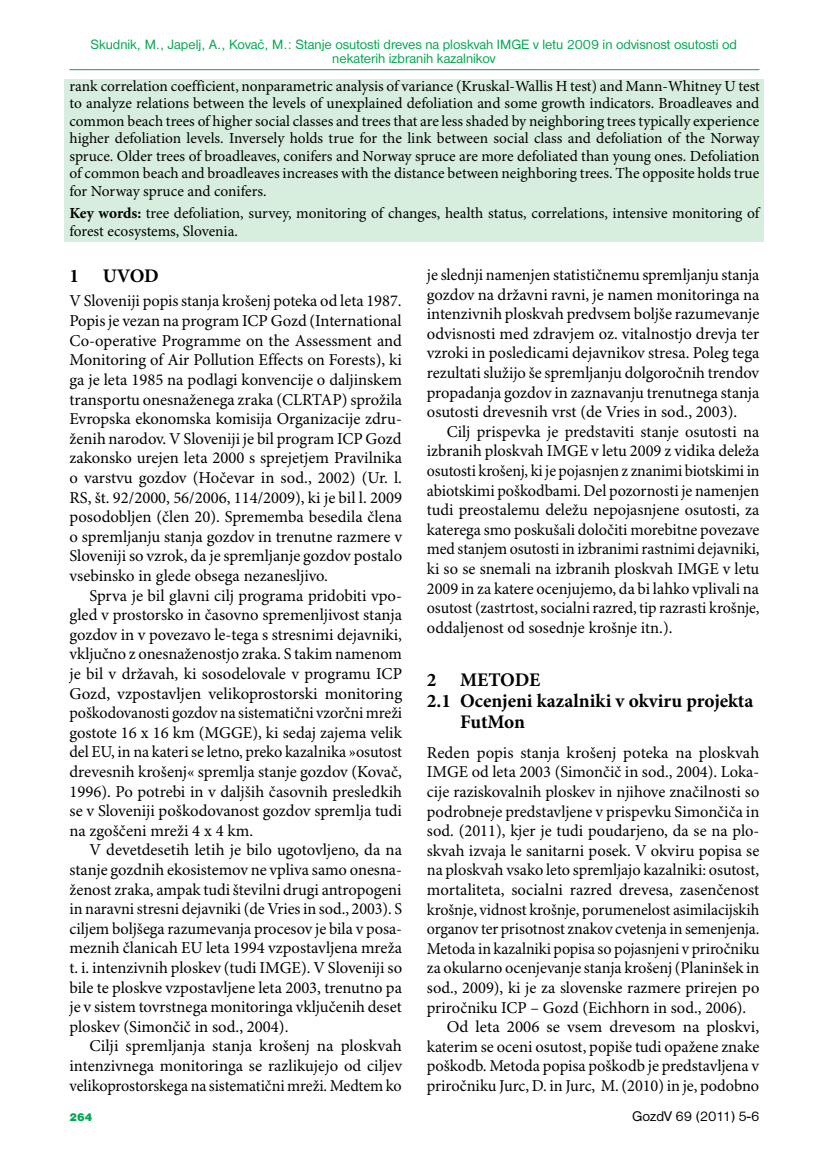
<style>
.page{position:relative;width:819px;height:1166px;background:#fff}
.page>*{position:absolute;margin:0;border:0;box-sizing:border-box;transform-origin:0 0}
.t1{font:700 19.25px "Minion Pro";letter-spacing:-.005em;color:#000}
.t2{font:16.62px/19.6px "Minion Pro";color:#000;text-align:justify}
.t3{font:16.62px "Minion Pro";color:#000;scale:.96 1}
.t4{font:15.4px/17.5px "Minion Pro";color:#000;text-align:justify}
.t5{font:14.53px "Nimbus San DEE";color:#000}
.t6{font:14px/14px "Nimbus San DEE";color:#00a651;text-align:center}
.t7{font:11.38px "Nimbus San DEE Blac";color:#00a651}
.s1{font-weight:700}
</style>
<div class="page">
<hr style="left:69px;top:69px;width:690px;height:1px;background:#00a651">
<div style="left:64px;top:79px;width:700px;height:163px;background:#d7eddd"></div>
<p class="t6" style="left:91px;top:38px;width:648px">Skudnik, M., Japelj, A., Kovač, M.: Stanje osutosti dreves na ploskvah IMGE v letu 2009 in odvisnost osutosti od nekaterih izbranih kazalnikov</p>
<p class="t4" style="left:69px;top:78px;width:692px">rank correlation coefficient, nonparametric analysis of variance (Kruskal-Wallis H test) and Mann-Whitney U test to analyze relations between the levels of unexplained defoliation and some growth indicators. Broadleaves and common beach trees of higher social classes and trees that are less shaded by neighboring trees typically experience higher defoliation levels. Inversely holds true for the link between social class and defoliation of the Norway spruce. Older trees of broadleaves, conifers and Norway spruce are more defoliated than young ones. Defoliation of common beach and broadleaves increases with the distance between neighboring trees. The opposite holds true for Norway spruce and conifers.</p>
<p class="t4" style="left:69px;top:205px;width:691px"><span class="s1">Key words:</span> tree defoliation, survey, monitoring of changes, health status, correlations, intensive monitoring of forest ecosystems, Slovenia.</p>
<p class="t2" style="left:427px;top:266px;width:334px">je slednji namenjen statističnemu spremljanju stanja gozdov na državni ravni, je namen monitoringa na intenzivnih ploskvah predvsem boljše razumevanje odvisnosti med zdravjem oz. vitalnostjo drevja ter vzroki in posledicami dejavnikov stresa. Poleg tega rezultati služijo še spremljanju dolgoročnih trendov propadanja gozdov in zaznavanju trenutnega stanja osutosti drevesnih vrst (de Vries in sod., 2003).</p>
<p class="t2" style="left:427px;top:422px;width:334px;text-indent:20px">Cilj prispevka je predstaviti stanje osutosti na izbranih ploskvah IMGE v letu 2009 z vidika deleža osutosti krošenj, ki je pojasnjen z znanimi biotskimi in abiotskimi poškodbami. Del pozornosti je namenjen tudi preostalemu deležu nepojasnjene osutosti, za katerega smo poskušali določiti morebitne povezave med stanjem osutosti in izbranimi rastnimi dejavniki, ki so se snemali na izbranih ploskvah IMGE v letu 2009 in za katere ocenjujemo, da bi lahko vplivali na osutost (zastrtost, socialni razred, tip razrasti krošnje, oddaljenost od sosednje krošnje itn.).</p>
<p class="t1" style="left:427px;top:668px;width:76px">2 METOD</p>
<p class="t1" style="left:529px;top:668px;width:13px">E</p>
<p class="t1" style="left:427px;top:689px;width:328px">2.1 O cenjeni kazalniki v okviru projekta</p>
<p class="t1" style="left:460px;top:710px;width:66px">FutMon</p>
<p class="t2" style="left:427px;top:743px;width:334px">Reden popis stanja krošenj poteka na ploskvah</p>
<p class="t2" style="left:427px;top:763px;width:334px">IMGE od leta 2003 (Simončič in sod., 2004). Loka-</p>
<p class="t2" style="left:427px;top:782px;width:334px">cije raziskovalnih ploskev in njihove značilnosti so</p>
<p class="t2" style="left:427px;top:802px;width:334px">podrobneje predstavljene v prispevku Simončiča in</p>
<p class="t2" style="left:427px;top:821px;width:334px">sod. (2011), kjer je tudi poudarjeno, da se na plo-</p>
<p class="t2" style="left:427px;top:841px;width:334px">skvah izvaja le sanitarni posek. V okviru popisa se</p>
<p class="t2" style="left:427px;top:861px;width:334px">na ploskvah vsako leto spremljajo kazalniki: osutost,</p>
<p class="t2" style="left:427px;top:880px;width:334px">mortaliteta, socialni razred drevesa, zasenčenost</p>
<p class="t3" style="left:427px;top:899px;width:348px">krošnje, vidnost krošnje, porumenelost asimilacijskih</p>
<p class="t3" style="left:427px;top:919px;width:348px">organov ter prisotnost znakov cvetenja in semenjenja.</p>
<p class="t3" style="left:427px;top:938px;width:348px">Metoda in kazalniki popisa so pojasnjeni v priročniku</p>
<p class="t2" style="left:427px;top:959px;width:334px">za okularno ocenjevanje stanja krošenj (Planinšek in</p>
<p class="t2" style="left:427px;top:978px;width:334px">sod., 2009), ki je za slovenske razmere prirejen po</p>
<p class="t2" style="left:427px;top:998px;width:321px">priročniku ICP – Gozd (Eichhorn in sod., 2006).</p>
<p class="t2" style="left:446px;top:1017px;width:314px">Od leta 2006 se vsem drevesom na ploskvi,</p>
<p class="t2" style="left:427px;top:1037px;width:334px">katerim se oceni osutost, popiše tudi opažene znake</p>
<p class="t2" style="left:427px;top:1057px;width:334px">poškodb. Metoda popisa poškodb je predstavljena v</p>
<p class="t2" style="left:427px;top:1076px;width:334px">priročniku Jurc, D. in Jurc, M. (2010) in je, podobno</p>
<p class="t1" style="left:69px;top:264px;width:62px">1 UVOD</p>
<p class="t2" style="left:69px;top:292px;width:334px">V Sloveniji popis stanja krošenj poteka od leta 1987.<br>Popis je vezan na program ICP Gozd (International Co-operative Programme on the Assessment and Monitoring of Air Pollution Effects on Forests), ki ga je leta 1985 na podlagi konvencije o daljinskem transportu onesnaženega zraka (CLRTAP) sprožila Evropska ekonomska komisija Organizacije zdru&shy;ženih narodov. V Sloveniji je bil program ICP Gozd zakonsko urejen leta 2000 s sprejetjem Pravilnika o varstvu gozdov (Hočevar in sod., 2002) (Ur. l.<br>RS, št. 92/2000, 56/2006, 114/2009), ki je bil l. 2009 posodobljen (člen 20). Sprememba besedila člena o spremljanju stanja gozdov in trenutne razmere v Sloveniji so vzrok, da je spremljanje gozdov postalo vsebinsko in glede obsega nezanesljivo.</p>
<p class="t2" style="left:69px;top:586px;width:334px;text-indent:20px">Sprva je bil glavni cilj programa pridobiti vpo&shy;gled v prostorsko in časovno spremenljivost stanja gozdov in v povezavo le-tega s stresnimi dejavniki, vključno z onesnaženostjo zraka. S takim namenom je bil v državah, ki sosodelovale v programu ICP Gozd, vzpostavljen velikoprostorski monitoring poškodovanosti gozdov na sistematični vzorčni mreži gostote 16 x 16 km (MGGE), ki sedaj zajema velik del EU, in na kateri se letno, preko kazalnika »osutost drevesnih krošenj« spremlja stanje gozdov (Kovač, 1996). Po potrebi in v daljših časovnih presledkih se v Sloveniji poškodovanost gozdov spremlja tudi na zgoščeni mreži 4 x 4 km.</p>
<p class="t2" style="left:69px;top:841px;width:334px;text-indent:20px">V devetdesetih letih je bilo ugotovljeno, da na stanje gozdnih ekosistemov ne vpliva samo onesna&shy;ženost zraka, ampak tudi številni drugi antropogeni in naravni stresni dejavniki (de Vries in sod., 2003). S ciljem boljšega razumevanja procesov je bila v posa&shy;meznih članicah EU leta 1994 vzpostavljena mreža t. i. intenzivnih ploskev (tudi IMGE). V Sloveniji so bile te ploskve vzpostavljene leta 2003, trenutno pa je v sistem tovrstnega monitoringa vključenih deset ploskev (Simončič in sod., 2004).</p>
<p class="t2" style="left:69px;top:1037px;width:334px;text-indent:20px">Cilji spremljanja stanja krošenj na ploskvah intenzivnega monitoringa se razlikujejo od ciljev velikoprostorskega na sistematični mreži. Medtem ko</p>
<p class="t7" style="left:69px;top:1110px;width:25px">264</p>
<p class="t5" style="left:632px;top:1108px;width:129px">GozdV 69 (2011) 5-6</p>
</div>
